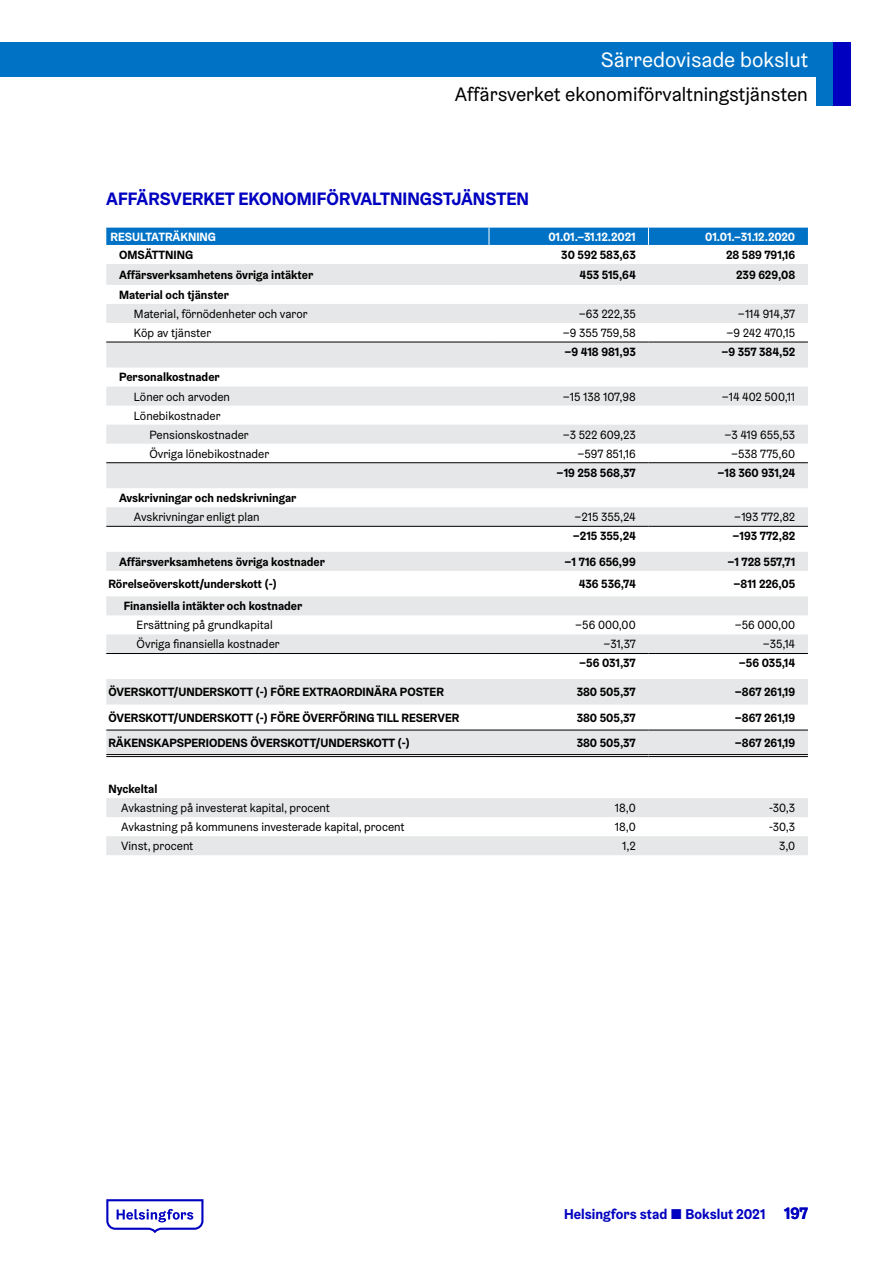
<style>
.page{position:relative;width:893px;height:1263px;background:#fff}
.page>*{position:absolute;margin:0;border:0;box-sizing:border-box;transform-origin:0 0}
.t1{font:21px "Helsinki Grotesk";color:#fff}
.t2{font:19.5px "Helsinki Grotesk";color:#000}
.Ots_Taulu__H3___osio{font:700 18px "Helsinki Grotesk";color:#0000c0}
.t3{font:700 14.25px "Helsinki Grotesk";color:#0000c0}
.Taulukko_numerot{font:700 12px "Helsinki Grotesk";color:#000}
.Taulukko_numerot-2{font:12px "Helsinki Grotesk";color:#000}
.Taulukko_leipis_1-ta{font:700 12px "Helsinki Grotesk";color:#000}
.Taulukko_leipis_2-ta{font:700 12px "Helsinki Grotesk";color:#000}
.Taulukko_leipis_3-ta{font:12px "Helsinki Grotesk";color:#000}
.Taulukko_leipis_2-ta-2{font:12px "Helsinki Grotesk";color:#000}
.Taulukko_otsakepalkk{font:700 12px "Helsinki Grotesk";letter-spacing:-.005em;color:#fff}
.Taulukko_leipis_4-ta{font:12px "Helsinki Grotesk";color:#000}
.s1{font-weight:400}
.s2{font-size:16.5px}
</style>
<div class="page">
<div style="left:0;top:43px;width:850px;height:34px;background:#0072c6"></div>
<div style="left:816px;top:43px;width:34px;height:63px;background:#0072c6"></div>
<div style="left:833px;top:43px;width:17px;height:63px;background:#0000c0"></div>
<svg style="left:106px;top:1199px;width:97px;height:34px"></svg>
<svg style="left:106px;top:264px;width:702px;height:591px"></svg>
<hr style="left:106px;top:754px;width:383px;height:3px;background:#fff">
<hr style="left:489px;top:754px;width:159px;height:3px;background:#fff">
<hr style="left:648px;top:754px;width:160px;height:3px;background:#fff">
<hr style="left:648px;top:730px;width:160px;height:1px;background:#000">
<div style="left:106px;top:228px;width:702px;height:17px;background:#0072c6"></div>
<hr style="left:489px;top:730px;width:159px;height:1px;background:#000">
<hr style="left:648px;top:342px;width:160px;height:1px;background:#000">
<hr style="left:648px;top:462px;width:160px;height:1px;background:#000">
<hr style="left:648px;top:526px;width:160px;height:1px;background:#000">
<hr style="left:106px;top:754px;width:383px;height:1px;background:#000">
<hr style="left:106px;top:756px;width:383px;height:1px;background:#000">
<hr style="left:489px;top:754px;width:159px;height:1px;background:#000">
<hr style="left:489px;top:756px;width:159px;height:1px;background:#000">
<hr style="left:648px;top:754px;width:160px;height:1px;background:#000">
<hr style="left:648px;top:756px;width:160px;height:1px;background:#000">
<hr style="left:648px;top:653px;width:160px;height:1px;background:#000">
<hr style="left:106px;top:342px;width:383px;height:1px;background:#000">
<hr style="left:106px;top:462px;width:383px;height:1px;background:#000">
<hr style="left:106px;top:526px;width:383px;height:1px;background:#000">
<hr style="left:106px;top:653px;width:383px;height:1px;background:#000">
<hr style="left:106px;top:730px;width:383px;height:1px;background:#000">
<hr style="left:489px;top:342px;width:159px;height:1px;background:#000">
<hr style="left:489px;top:462px;width:159px;height:1px;background:#000">
<hr style="left:489px;top:526px;width:159px;height:1px;background:#000">
<hr style="left:489px;top:653px;width:159px;height:1px;background:#000">
<h1 class="t1" style="left:601px;top:47px;width:208px">Särredovisade bokslut</h1>
<h2 class="t2" style="left:455px;top:82px;width:355px">Affärsverket ekonomiförvaltningstjänsten</h2>
<h3 class="Ots_Taulu__H3___osio" style="left:106px;top:187px;width:424px">AFFÄRSVERKET EKONOMIFÖRVALTNINGSTJÄNSTEN</h3>
<p class="Taulukko_otsakepalkk" style="left:111px;top:229px;width:107px">RESULTATRÄKNING</p>
<p class="Taulukko_otsakepalkk" style="left:548px;top:229px;width:89px">01.01.–31.12.2021</p>
<p class="Taulukko_otsakepalkk" style="left:705px;top:229px;width:91px">01.01.–31.12.2020</p>
<p class="Taulukko_leipis_2-ta" style="left:119px;top:247px;width:76px">OMSÄTTNING</p>
<p class="Taulukko_numerot" style="left:561px;top:247px;width:76px">30 592 583,63</p>
<p class="Taulukko_numerot" style="left:726px;top:247px;width:71px">28 589 791,16</p>
<p class="Taulukko_leipis_2-ta" style="left:119px;top:267px;width:196px">Affärsverksamhetens övriga intäkter</p>
<p class="Taulukko_numerot" style="left:580px;top:267px;width:58px">453 515,64</p>
<p class="Taulukko_numerot" style="left:736px;top:267px;width:60px">239 629,08</p>
<p class="Taulukko_leipis_2-ta" style="left:119px;top:287px;width:112px">Material och tjänster</p>
<p class="Taulukko_leipis_3-ta" style="left:134px;top:306px;width:175px">Material, förnödenheter och varor</p>
<p class="Taulukko_numerot-2" style="left:579px;top:306px;width:59px">−63 222,35</p>
<p class="Taulukko_numerot-2" style="left:738px;top:306px;width:59px">−114 914,37</p>
<p class="Taulukko_leipis_3-ta" style="left:134px;top:325px;width:79px">Köp av tjänster</p>
<p class="Taulukko_numerot-2" style="left:563px;top:325px;width:74px">−9 355 759,58</p>
<p class="Taulukko_numerot-2" style="left:726px;top:325px;width:70px">−9 242 470,15</p>
<p class="Taulukko_numerot" style="left:564px;top:344px;width:73px">−9 418 981,93</p>
<p class="Taulukko_numerot" style="left:721px;top:344px;width:75px">−9 357 384,52</p>
<p class="Taulukko_leipis_2-ta" style="left:119px;top:370px;width:102px">Personalkostnader</p>
<p class="Taulukko_leipis_3-ta" style="left:134px;top:389px;width:98px">Löner och arvoden</p>
<p class="Taulukko_numerot-2" style="left:563px;top:389px;width:74px">−15 138 107,98</p>
<p class="Taulukko_numerot-2" style="left:722px;top:389px;width:75px">−14 402 500,11</p>
<p class="Taulukko_leipis_3-ta" style="left:134px;top:408px;width:88px">Lönebikostnader</p>
<p class="Taulukko_leipis_4-ta" style="left:149px;top:427px;width:101px">Pensionskostnader</p>
<p class="Taulukko_numerot-2" style="left:563px;top:427px;width:75px">−3 522 609,23</p>
<p class="Taulukko_numerot-2" style="left:724px;top:427px;width:72px">−3 419 655,53</p>
<p class="Taulukko_leipis_4-ta" style="left:149px;top:446px;width:121px">Övriga lönebikostnader</p>
<p class="Taulukko_numerot-2" style="left:578px;top:446px;width:60px">−597 851,16</p>
<p class="Taulukko_numerot-2" style="left:731px;top:446px;width:66px">−538 775,60</p>
<p class="Taulukko_numerot" style="left:557px;top:465px;width:81px">−19 258 568,37</p>
<p class="Taulukko_numerot" style="left:717px;top:465px;width:79px">−18 360 931,24</p>
<p class="Taulukko_leipis_2-ta" style="left:119px;top:490px;width:179px">Avskrivningar och nedskrivningar</p>
<p class="Taulukko_leipis_3-ta" style="left:134px;top:510px;width:127px">Avskrivningar enligt plan</p>
<p class="Taulukko_numerot-2" style="left:575px;top:510px;width:63px">−215 355,24</p>
<p class="Taulukko_numerot-2" style="left:734px;top:510px;width:62px">−193 772,82</p>
<p class="Taulukko_numerot" style="left:573px;top:528px;width:64px">−215 355,24</p>
<p class="Taulukko_numerot" style="left:732px;top:528px;width:64px">−193 772,82</p>
<p class="Taulukko_leipis_2-ta" style="left:119px;top:554px;width:207px">Affärsverksamhetens övriga kostnader</p>
<p class="Taulukko_numerot" style="left:565px;top:554px;width:73px">−1 716 656,99</p>
<p class="Taulukko_numerot" style="left:727px;top:554px;width:69px">−1 728 557,71</p>
<p class="Taulukko_leipis_1-ta" style="left:108px;top:576px;width:170px">Rörelseöverskott/underskott (-)</p>
<p class="Taulukko_numerot" style="left:579px;top:576px;width:59px">436 536,74</p>
<p class="Taulukko_numerot" style="left:733px;top:576px;width:63px">−811 226,05</p>
<p class="Taulukko_leipis_2-ta" style="left:124px;top:598px;width:180px">Finansiella intäkter och kostnader</p>
<p class="Taulukko_leipis_3-ta" style="left:137px;top:618px;width:138px">Ersättning på grundkapital</p>
<p class="Taulukko_numerot-2" style="left:575px;top:618px;width:62px">−56 000,00</p>
<p class="Taulukko_numerot-2" style="left:735px;top:618px;width:62px">−56 000,00</p>
<p class="Taulukko_leipis_3-ta" style="left:137px;top:637px;width:144px">Övriga finansiella kostnader</p>
<p class="Taulukko_numerot-2" style="left:603px;top:637px;width:34px">−31,37</p>
<p class="Taulukko_numerot-2" style="left:763px;top:637px;width:34px">−35,14</p>
<p class="Taulukko_numerot" style="left:579px;top:656px;width:58px">−56 031,37</p>
<p class="Taulukko_numerot" style="left:739px;top:656px;width:58px">−56 035,14</p>
<p class="Taulukko_leipis_1-ta" style="left:108px;top:684px;width:337px">ÖVERSKOTT/UNDERSKOTT (-) FÖRE EXTRAORDINÄRA POSTER</p>
<p class="Taulukko_numerot" style="left:577px;top:684px;width:60px">380 505,37</p>
<p class="Taulukko_numerot" style="left:735px;top:684px;width:62px">−867 261,19</p>
<p class="Taulukko_leipis_1-ta" style="left:108px;top:710px;width:352px">ÖVERSKOTT/UNDERSKOTT (-) FÖRE ÖVERFÖRING TILL RESERVER</p>
<p class="Taulukko_numerot" style="left:577px;top:710px;width:60px">380 505,37</p>
<p class="Taulukko_numerot" style="left:735px;top:710px;width:62px">−867 261,19</p>
<p class="Taulukko_leipis_1-ta" style="left:108px;top:735px;width:303px">RÄKENSKAPSPERIODENS ÖVERSKOTT/UNDERSKOTT (-)</p>
<p class="Taulukko_numerot" style="left:577px;top:735px;width:60px">380 505,37</p>
<p class="Taulukko_numerot" style="left:735px;top:735px;width:62px">−867 261,19</p>
<p class="Taulukko_leipis_1-ta" style="left:108px;top:781px;width:50px">Nyckeltal</p>
<p class="Taulukko_leipis_2-ta-2" style="left:121px;top:800px;width:210px">Avkastning på investerat kapital, procent</p>
<p class="Taulukko_numerot-2" style="left:615px;top:800px;width:22px">18,0</p>
<p class="Taulukko_numerot-2" style="left:769px;top:800px;width:28px">-30,3</p>
<p class="Taulukko_leipis_2-ta-2" style="left:121px;top:819px;width:285px">Avkastning på kommunens investerade kapital, procent</p>
<p class="Taulukko_numerot-2" style="left:615px;top:819px;width:22px">18,0</p>
<p class="Taulukko_numerot-2" style="left:769px;top:819px;width:28px">-30,3</p>
<p class="Taulukko_leipis_2-ta-2" style="left:121px;top:838px;width:74px">Vinst, procent</p>
<p class="Taulukko_numerot-2" style="left:622px;top:838px;width:15px">1,2</p>
<p class="Taulukko_numerot-2" style="left:779px;top:838px;width:18px">3,0</p>
<p class="t3" style="left:564px;top:1205px;width:245px">Helsingfors stad <span class="s1">■</span> Bokslut 2021 <span class="s2">197</span></p>
</div>
